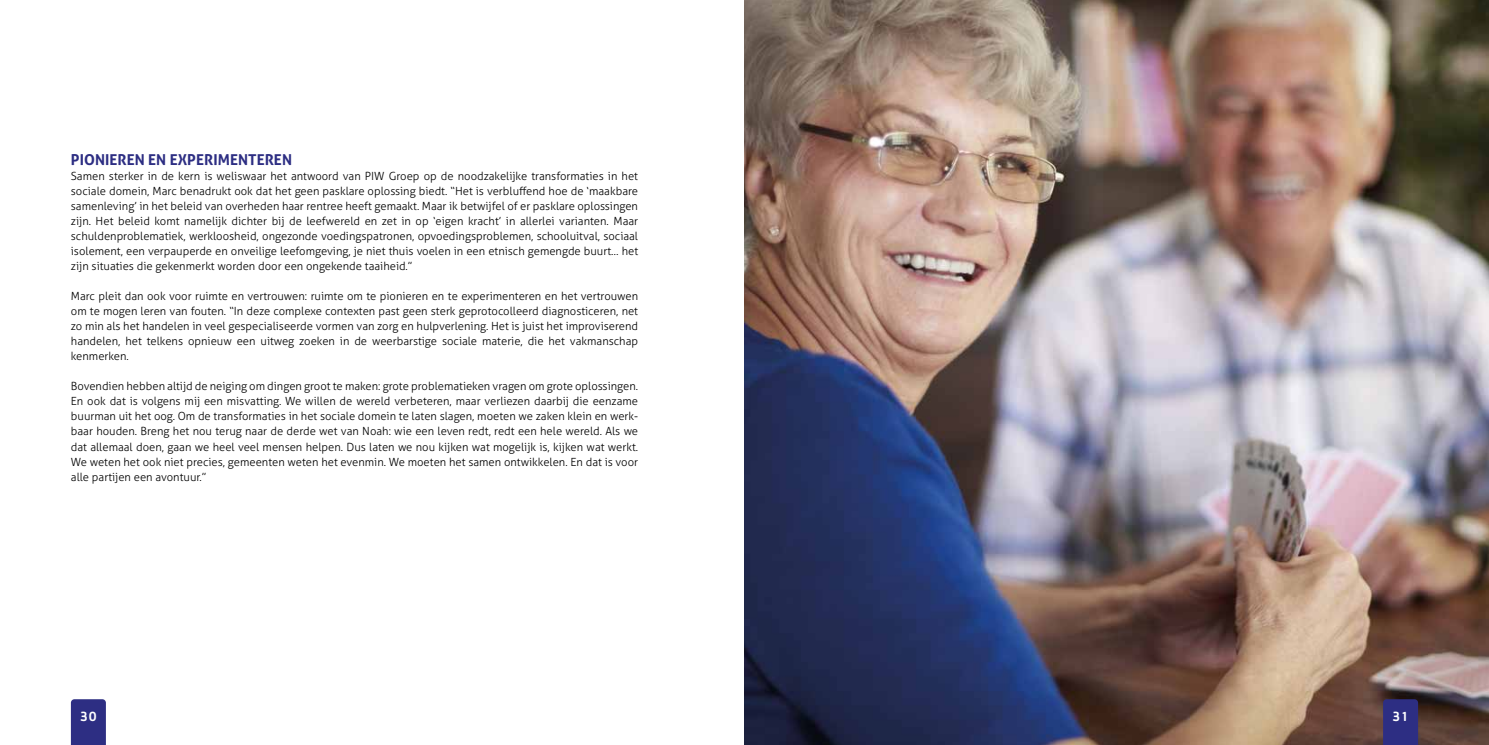
<style>
.page{position:relative;width:1489px;height:745px;background:#fff}
.page>*{position:absolute;margin:0;border:0;box-sizing:border-box;transform-origin:0 0}
.t1{font:700 15px "Aller";letter-spacing:.005em;color:#2d2e83}
.t2{font:500 13.75px "Cachet Std";color:#fff}
.t3{font:300 11.25px/15px "Aller";color:#000;text-align:justify}
</style>
<div class="page">
<div style="left:71px;top:699px;width:35px;height:45px;background:#2d2e83"></div>
<img style="left:744px;top:0;width:744px;height:744px">
<svg style="left:1382px;top:698px;width:35px;height:46px;background:#2e2e7d"></svg>
<h1 class="t1" style="left:71px;top:150px;width:223px">PIONIEREN EN EXPERIMENTEREN</h1>
<p class="t3" style="left:71px;top:169px;width:568px">Samen sterker in de kern is weliswaar het antwoord van PIW Groep op de noodzakelijke transformaties in het sociale domein, Marc benadrukt ook dat het geen pasklare oplossing biedt. “Het is verbluffend hoe de ‘maakbare samenleving’ in het beleid van overheden haar rentree heeft gemaakt. Maar ik betwijfel of er pasklare oplossingen zijn. Het beleid komt namelijk dichter bij de leefwereld en zet in op ‘eigen kracht’ in allerlei varianten. Maar schuldenproblematiek, werkloosheid, ongezonde voedingspatronen, opvoedingsproblemen, schooluitval, sociaal isolement, een verpauperde en onveilige leefomgeving, je niet thuis voelen in een etnisch gemengde buurt… het zijn situaties die gekenmerkt worden door een ongekende taaiheid.”</p>
<p class="t3" style="left:71px;top:289px;width:568px">Marc pleit dan ook voor ruimte en vertrouwen: ruimte om te pionieren en te experimenteren en het vertrouwen om te mogen leren van fouten. “In deze complexe contexten past geen sterk geprotocolleerd diagnosticeren, net zo min als het handelen in veel gespecialiseerde vormen van zorg en hulpverlening. Het is juist het improviserend handelen, het telkens opnieuw een uitweg zoeken in de weerbarstige sociale materie, die het vakmanschap kenmerken.</p>
<p class="t3" style="left:71px;top:378px;width:568px">Bovendien hebben altijd de neiging om dingen groot te maken: grote problematieken vragen om grote oplossingen.<br>En ook dat is volgens mij een misvatting. We willen de wereld verbeteren, maar verliezen daarbij die eenzame buurman uit het oog. Om de transformaties in het sociale domein te laten slagen, moeten we zaken klein en werk&shy;baar houden. Breng het nou terug naar de derde wet van Noah: wie een leven redt, redt een hele wereld. Als we dat allemaal doen, gaan we heel veel mensen helpen. Dus laten we nou kijken wat mogelijk is, kijken wat werkt.<br>We weten het ook niet precies, gemeenten weten het evenmin. We moeten het samen ontwikkelen. En dat is voor alle partijen een avontuur.”</p>
<p class="t2" style="left:80px;top:707px;width:19px">30</p>
<p class="t2" style="left:1391px;top:707px;width:18px">31</p>
</div>
